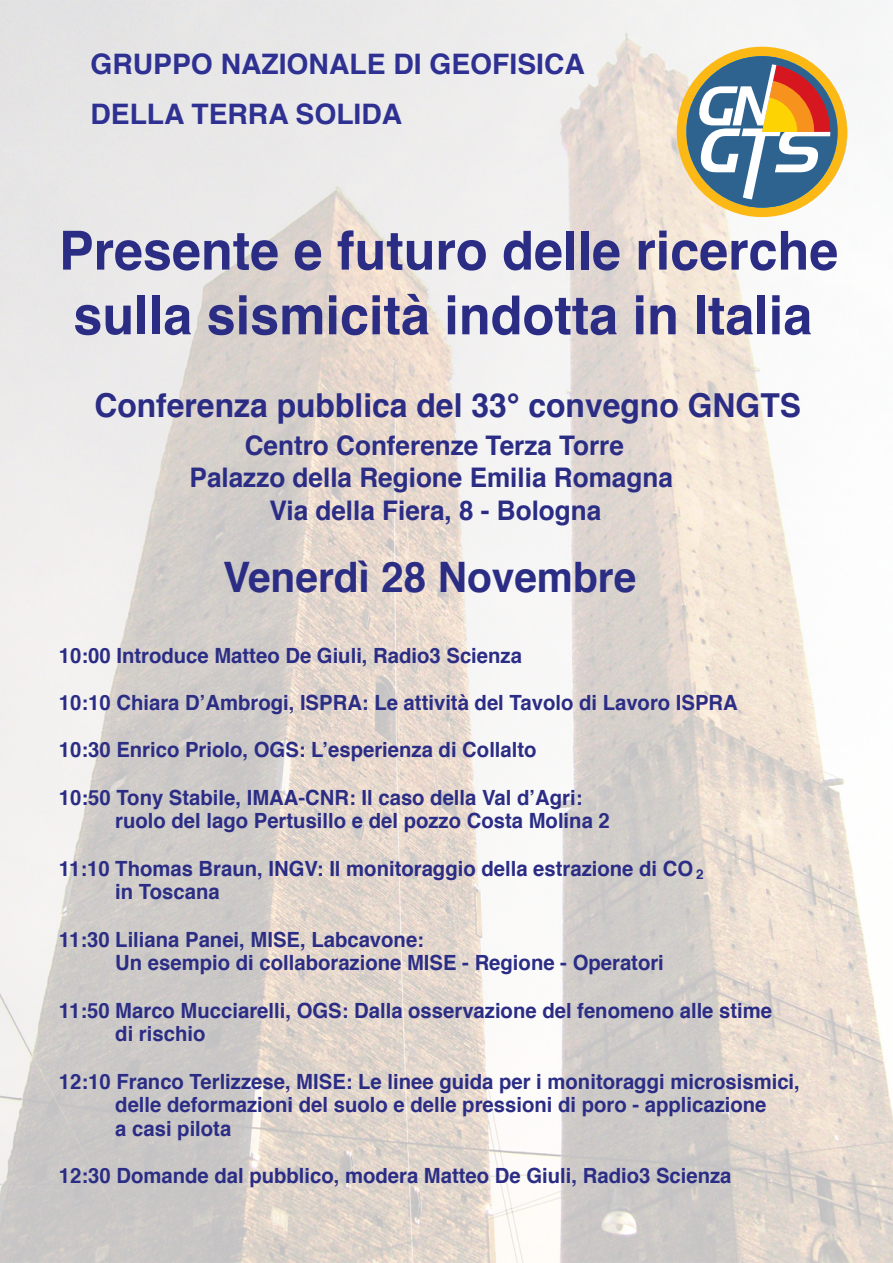
<style>
.page{position:relative;width:893px;height:1263px;background:#fff}
.page>*{position:absolute;margin:0;border:0;box-sizing:border-box;transform-origin:0 0}
.t1{font:700 53.85px/64.7px "Helvetica";color:#2b2d85}
.t2{font:700 42px "Helvetica";color:#2b2d85}
.t3{font:700 33px "Helvetica";color:#2b2d85}
.t4{font:700 28.2px/49.8px "Helvetica";color:#2e3092}
.t5{font:700 27px/32.4px "Helvetica";color:#2b2d85;text-align:center}
.t6{font:700 21px/23.7px "Helvetica";color:#2b2d85}
.t7{font:700 13.5px "Helvetica";color:#2b2d85}
</style>
<div class="page">
<img style="left:0;top:1px;width:893px;height:1262px">
<img style="left:671px;top:45px;width:181px;height:177px">
<div style="left:677px;top:47px;width:170px;height:170px;background:#fcb814;border-radius:50%"></div>
<svg style="left:686px;top:56px;width:152px;height:152px"></svg>
<h3 class="t4" style="left:90px;top:40px;width:496px">GRUPPO NAZIONALE DI GEOFISICA<br>DELLA TERRA SOLIDA</h3>
<h1 class="t1" style="left:59px;top:219px;width:781px">Presente e futuro delle ricerche sulla sismicità indotta in Italia</h1>
<h3 class="t3" style="left:94px;top:379px;width:708px">Conferenza pubblica del 33° convegno GNGTS</h3>
<p class="t5" style="left:190px;top:429px;width:485px">Centro Conferenze Terza Torre<br>Palazzo della Regione Emilia Romagna<br>Via della Fiera, 8 - Bologna</p>
<h2 class="t2" style="left:223px;top:543px;width:415px">Venerdì 28 Novembre</h2>
<p class="t6" style="left:59px;top:644px;width:465px">10:00 Introduce Matteo De Giuli, Radio3 Scienza</p>
<p class="t6" style="left:59px;top:691px;width:680px">10:10 Chiara D’Ambrogi, ISPRA: Le attività del Tavolo di Lavoro ISPRA</p>
<p class="t6" style="left:59px;top:738px;width:479px">10:30 Enrico Priolo, OGS: L’esperienza di Collalto</p>
<p class="t6" style="left:115px;top:786px;width:496px;text-indent:-56px">10:50 Tony Stabile, IMAA-CNR: Il caso della Val d’Agri: ruolo del lago Pertusillo e del pozzo Costa Molina 2</p>
<p class="t6" style="left:115px;top:857px;width:579px;text-indent:-56px">11:10 Thomas Braun, INGV: Il monitoraggio della estrazione di CO in Toscana</p>
<p class="t6" style="left:115px;top:928px;width:550px;text-indent:-56px">11:30 Liliana Panei, MISE, Labcavone:<br>Un esempio di collaborazione MISE - Regione - Operatori</p>
<p class="t6" style="left:115px;top:999px;width:658px;text-indent:-56px">11:50 Marco Mucciarelli, OGS: Dalla osservazione del fenomeno alle stime di rischio</p>
<p class="t6" style="left:115px;top:1070px;width:686px;text-indent:-56px">12:10 Franco Terlizzese, MISE: Le linee guida per i monitoraggi microsismici, delle deformazioni del suolo e delle pressioni di poro - applicazione<br>a casi pilota</p>
<p class="t6" style="left:59px;top:1164px;width:674px">12:30 Domande dal pubblico, modera Matteo De Giuli, Radio3 Scienza</p>
<p class="t7" style="left:696px;top:863px;width:9px">2</p>
</div>
